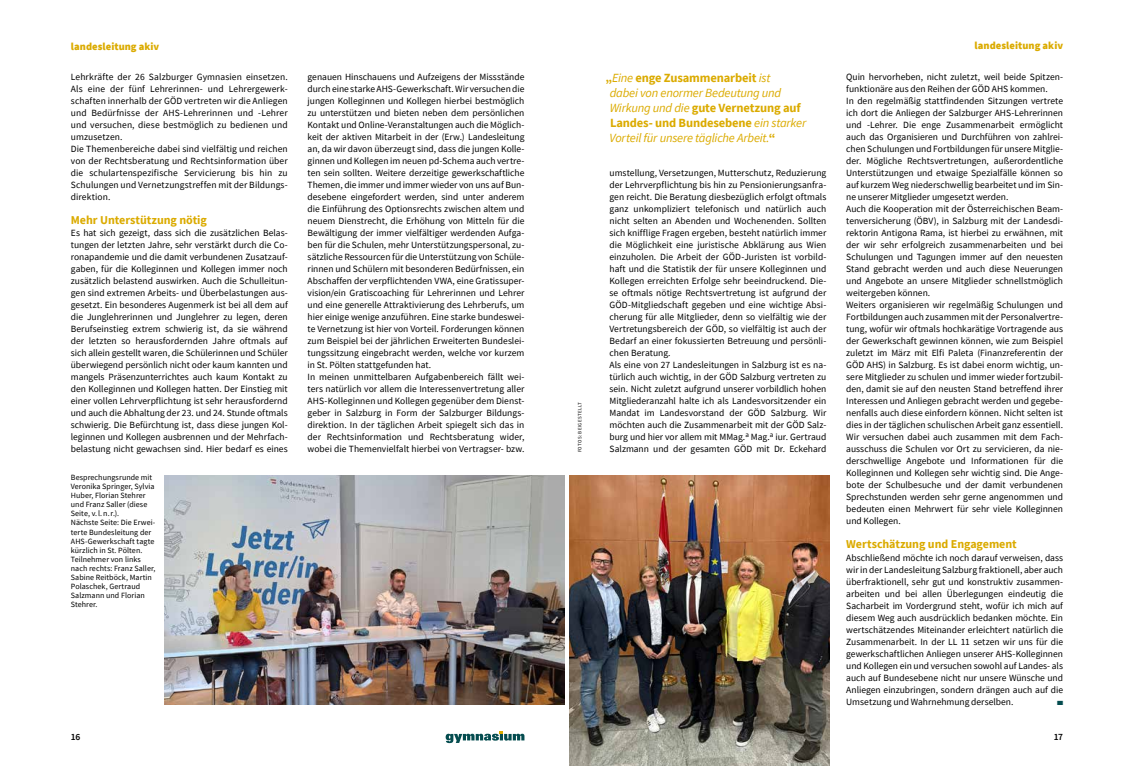
<style>
.page{position:relative;width:1134px;height:766px;background:#fff}
.page>*{position:absolute;margin:0;border:0;box-sizing:border-box;transform-origin:0 0}
.t1{font:italic 12.5px/15px "Source Sans Pro";letter-spacing:-.02em;color:#dbab00}
.t2{font:700 12px "Source Sans Pro";letter-spacing:-.005em;color:#dbab00}
.t3{font:900 10.5px "Source Sans Pro";letter-spacing:.005em;color:#dbab00}
.t4{font:9.5px/12px "Source Sans Pro";color:#000}
.t5{font:600 9.5px "Source Sans Pro";color:#000}
.t6{font:8px/9px "Source Sans Pro";letter-spacing:.005em;color:#000}
.t7{font:6px "Zapf Dingbats ITC";color:#044c4f;scale:1.33 1}
.t8{font:5px "Source Sans Pro";letter-spacing:.07em;color:#000}
.s1{font-weight:700;font-style:normal}
</style>
<div class="page">
<svg style="left:446px;top:731px;width:78px;height:11px"></svg>
<img style="left:570px;top:475px;width:259px;height:290px">
<img style="left:164px;top:475px;width:400px;height:229px">
<p class="t3" style="left:71px;top:39px;width:90px">landesleitung akiv</p>
<p class="t3" style="left:975px;top:39px;width:90px">landesleitung akiv</p>
<p class="t4" style="left:71px;top:71px;width:218px">Lehrkräfte der 26 Salzburger Gymnasien einsetzen.<br>Als eine der fünf Lehrerinnen- und Lehrergewerk&shy;schaften innerhalb der GÖD vertreten wir die Anliegen und Bedürfnisse der AHS-Lehrerinnen und -Lehrer und versuchen, diese bestmöglich zu bedienen und umzusetzen.<br>Die Themenbereiche dabei sind vielfältig und reichen von der Rechtsberatung und Rechtsinformation über die schulartenspezifische Servicierung bis hin zu Schulungen und Vernetzungstreffen mit der Bildungs&shy;direktion.</p>
<p class="t2" style="left:71px;top:212px;width:138px">Mehr Unterstützung nötig</p>
<p class="t4" style="left:71px;top:227px;width:218px;text-align:justify">Es hat sich gezeigt, dass sich die zusätzlichen Belas&shy;tungen der letzten Jahre, sehr verstärkt durch die Co&shy;ronapandemie und die damit verbundenen Zusatzauf&shy;gaben, für die Kolleginnen und Kollegen immer noch zusätzlich belastend auswirken. Auch die Schulleitun&shy;gen sind extremen Arbeits- und Überbelastungen aus&shy;gesetzt. Ein besonderes Augenmerk ist bei all dem auf die Junglehrerinnen und Junglehrer zu legen, deren Berufseinstieg extrem schwierig ist, da sie während der letzten so herausfordernden Jahre oftmals auf sich allein gestellt waren, die Schülerinnen und Schüler überwiegend persönlich nicht oder kaum kannten und mangels Präsenzunterrichtes auch kaum Kontakt zu den Kolleginnen und Kollegen hatten. Der Einstieg mit einer vollen Lehrverpflichtung ist sehr herausfordernd und auch die Abhaltung der 23. und 24. Stunde oftmals schwierig. Die Befürchtung ist, dass diese jungen Kol&shy;leginnen und Kollegen ausbrennen und der Mehrfach&shy;belastung nicht gewachsen sind. Hier bedarf es eines</p>
<p class="t6" style="left:71px;top:473px;width:86px">Besprechungsrunde mit<br>Veronika Springer, Sylvia<br>Huber, Florian Stehrer und Franz Saller (diese<br>Seite, v.l.n.r.).<br>Nächste Seite: Die Erwei&shy;terte Bundesleitung der<br>AHS-Gewerkschaft tagte kürzlich in St. Pölten.<br>Teilnehmer von links nach rechts: Franz Saller,<br>Sabine Reitböck, Martin<br>Polaschek, Gertraud<br>Salzmann und Florian<br>Stehrer.</p>
<p class="t4" style="left:308px;top:71px;width:218px">genauen Hinschauens und Aufzeigens der Missstände durch eine starke AHS-Gewerkschaft. Wir versuchen die jungen Kolleginnen und Kollegen hierbei bestmöglich zu unterstützen und bieten neben dem persönlichen Kontakt und Online-Veranstaltungen auch die Möglich&shy;keit der aktiven Mitarbeit in der (Erw.) Landesleitung an, da wir davon überzeugt sind, dass die jungen Kolle&shy;ginnen und Kollegen im neuen pd-Schema auch vertre&shy;ten sein sollten. Weitere derzeitige gewerkschaftliche Themen, die immer und immer wieder von uns auf Bun&shy;desebene eingefordert werden, sind unter anderem die Einführung des Optionsrechts zwischen altem und neuem Dienstrecht, die Erhöhung von Mitteln für die Bewältigung der immer vielfältiger werdenden Aufga&shy;ben für die Schulen, mehr Unterstützungspersonal, zu&shy;sätzliche Ressourcen für die Unterstützung von Schüle&shy;rinnen und Schülern mit besonderen Bedürfnissen, ein Abschaffen der verpflichtenden VWA, eine Gratissuper&shy;vision/ein Gratiscoaching für Lehrerinnen und Lehrer und eine generelle Attraktivierung des Lehrberufs, um hier einige wenige anzuführen. Eine starke bundeswei&shy;te Vernetzung ist hier von Vorteil. Forderungen können zum Beispiel bei der jährlichen Erweiterten Bundeslei&shy;tungssitzung eingebracht werden, welche vor kurzem in St. Pölten stattgefunden hat.<br>In meinen unmittelbaren Aufgabenbereich fällt wei&shy;ters natürlich vor allem die Interessenvertretung aller AHS-Kolleginnen und Kollegen gegenüber dem Dienst&shy;geber in Salzburg in Form der Salzburger Bildungs&shy;direktion. In der täglichen Arbeit spiegelt sich das in der Rechtsinformation und Rechtsberatung wider, wobei die Themenvielfalt hierbei von Vertragser- bzw.</p>
<p class="t8" style="left:577px;top:452px;width:52px;rotate:-90deg">FOTOS: BEIGESTELLT</p>
<h1 class="t1" style="left:610px;top:70px;width:198px;text-indent:-4px"><span class="s1">„</span>Eine <span class="s1">enge Zusammenarbeit</span> ist<br>dabei von enormer Bedeutung und Wirkung und die <span class="s1">gute Vernetzung auf Landes- und Bundesebene</span> ein starker Vorteil für unsere tägliche Arbeit.<span class="s1">“</span></h1>
<p class="t4" style="left:609px;top:167px;width:218px">umstellung, Versetzungen, Mutterschutz, Reduzierung der Lehrverpflichtung bis hin zu Pensionierungsanfra&shy;gen reicht. Die Beratung diesbezüglich erfolgt oftmals ganz unkompliziert telefonisch und natürlich auch nicht selten an Abenden und Wochenenden. Sollten sich knifflige Fragen ergeben, besteht natürlich immer die Möglichkeit eine juristische Abklärung aus Wien einzuholen. Die Arbeit der GÖD-Juristen ist vorbild&shy;haft und die Statistik der für unsere Kolleginnen und Kollegen erreichten Erfolge sehr beeindruckend. Die&shy;se oftmals nötige Rechtsvertretung ist aufgrund der GÖD-Mitgliedschaft gegeben und eine wichtige Absi&shy;cherung für alle Mitglieder, denn so vielfältig wie der Vertretungsbereich der GÖD, so vielfältig ist auch der Bedarf an einer fokussierten Betreuung und persönli&shy;chen Beratung.<br>Als eine von 27 Landesleitungen in Salzburg ist es na&shy;türlich auch wichtig, in der GÖD Salzburg vertreten zu sein. Nicht zuletzt aufgrund unserer vorbildlich hohen Mitgliederanzahl halte ich als Landesvorsitzender ein Mandat im Landesvorstand der GÖD Salzburg. Wir möchten auch die Zusammenarbeit mit der GÖD Salz&shy;burg und hier vor allem mit MMag.<sup>a</sup> Mag.<sup>a</sup> iur. Gertraud Salzmann und der gesamten GÖD mit Dr. Eckehard</p>
<p class="t4" style="left:846px;top:71px;width:218px">Quin hervorheben, nicht zuletzt, weil beide Spitzen&shy;funktionäre aus den Reihen der GÖD AHS kommen.<br>In den regelmäßig stattfindenden Sitzungen vertrete ich dort die Anliegen der Salzburger AHS-Lehrerinnen und -Lehrer. Die enge Zusammenarbeit ermöglicht auch das Organisieren und Durchführen von zahlrei&shy;chen Schulungen und Fortbildungen für unsere Mitglie&shy;der. Mögliche Rechtsvertretungen, außerordentliche Unterstützungen und etwaige Spezialfälle können so auf kurzem Weg niederschwellig bearbeitet und im Sin&shy;ne unserer Mitglieder umgesetzt werden.<br>Auch die Kooperation mit der Österreichischen Beam&shy;tenversicherung (ÖBV), in Salzburg mit der Landesdi&shy;rektorin Antigona Rama, ist hierbei zu erwähnen, mit der wir sehr erfolgreich zusammenarbeiten und bei Schulungen und Tagungen immer auf den neuesten Stand gebracht werden und auch diese Neuerungen und Angebote an unsere Mitglieder schnellstmöglich weitergeben können.<br>Weiters organisieren wir regelmäßig Schulungen und Fortbildungen auch zusammen mit der Personalvertre&shy;tung, wofür wir oftmals hochkarätige Vortragende aus der Gewerkschaft gewinnen können, wie zum Beispiel zuletzt im März mit Elfi Paleta (Finanzreferentin der GÖD AHS) in Salzburg. Es ist dabei enorm wichtig, un&shy;sere Mitglieder zu schulen und immer wieder fortzubil&shy;den, damit sie auf den neusten Stand betreffend ihrer Interessen und Anliegen gebracht werden und gegebe&shy;nenfalls auch diese einfordern können. Nicht selten ist dies in der täglichen schulischen Arbeit ganz essentiell.<br>Wir versuchen dabei auch zusammen mit dem Fach&shy;ausschuss die Schulen vor Ort zu servicieren, da nie&shy;derschwellige Angebote und Informationen für die Kolleginnen und Kollegen sehr wichtig sind. Die Ange&shy;bote der Schulbesuche und der damit verbundenen Sprechstunden werden sehr gerne angenommen und bedeuten einen Mehrwert für sehr viele Kolleginnen und Kollegen.</p>
<p class="t2" style="left:846px;top:536px;width:172px">Wertschätzung und Engagement</p>
<p class="t4" style="left:846px;top:551px;width:218px;text-align:justify">Abschließend möchte ich noch darauf verweisen, dass wir in der Landesleitung Salzburg fraktionell, aber auch überfraktionell, sehr gut und konstruktiv zusammen&shy;arbeiten und bei allen Überlegungen eindeutig die Sacharbeit im Vordergrund steht, wofür ich mich auf diesem Weg auch ausdrücklich bedanken möchte. Ein wertschätzendes Miteinander erleichtert natürlich die Zusammenarbeit. In der LL 11 setzen wir uns für die gewerkschaftlichen Anliegen unserer AHS-Kolleginnen und Kollegen ein und versuchen sowohl auf Landes- als auch auf Bundesebene nicht nur unsere Wünsche und Anliegen einzubringen, sondern drängen auch auf die Umsetzung und Wahrnehmung derselben.</p>
<p class="t7" style="left:1057px;top:699px;width:6px">■</p>
<p class="t5" style="left:71px;top:730px;width:11px">16</p>
<p class="t5" style="left:1054px;top:730px;width:11px">17</p>
</div>
